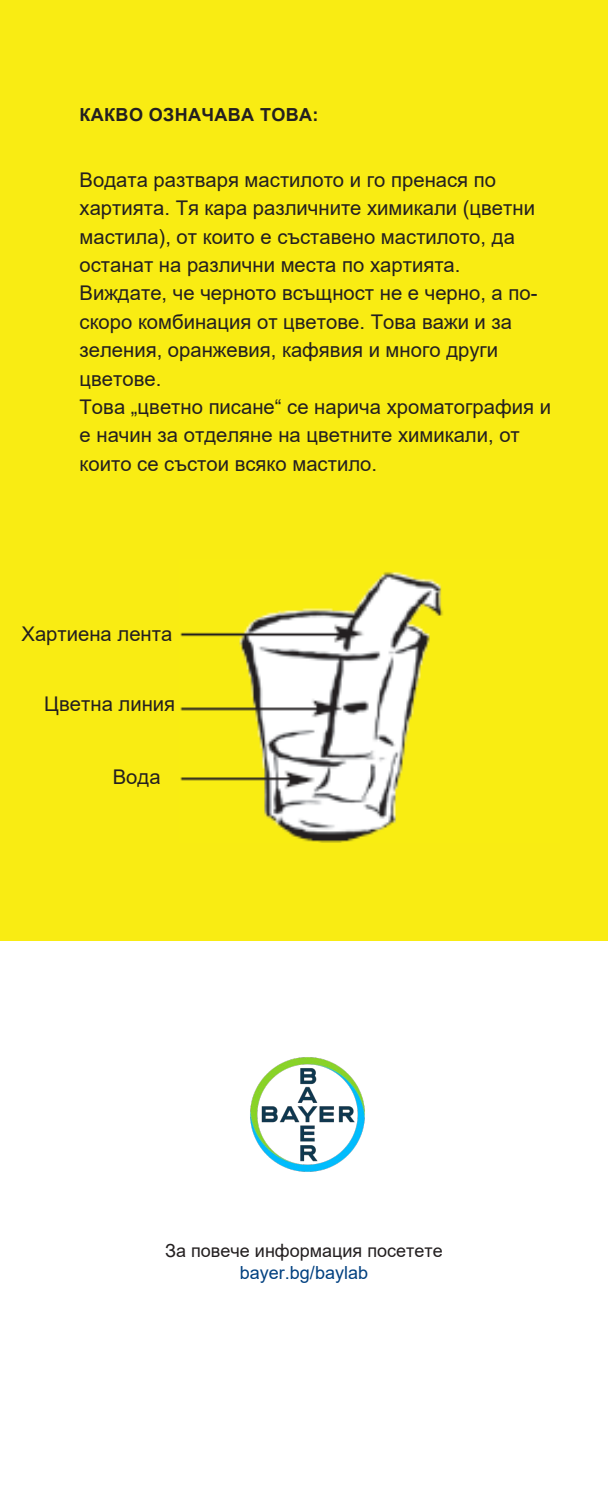
<style>
.page{position:relative;width:608px;height:1499px;background:#fff}
.page>*{position:absolute;margin:0;border:0;box-sizing:border-box;transform-origin:0 0}
.t1{font:20.25px/28.3px "Arial";color:#231f20}
.t2{font:18px "Arial";color:#231f20}
.t3{font:700 18px "Arial";letter-spacing:.02em;color:#231f20}
.t4{font:18px "Arial";color:#004080}
</style>
<div class="page">
<div style="left:0;top:0;width:608px;height:940px;background:#f9ec13"></div>
<img style="left:250px;top:1057px;width:115px;height:115px">
<img style="left:180px;top:572px;width:263px;height:270px">
<p class="t3" style="left:80px;top:102px;width:240px">КАКВО ОЗНАЧАВА ТОВА:</p>
<p class="t1" style="left:80px;top:166px;width:473px">Водата разтваря мастилото и го пренася по хартията. Тя кара различните химикали (цветни мастила), от които е съставено мастилото, да останат на различни места по хартията.<br>Виждате, че черното всъщност не е черно, а по&shy;скоро комбинация от цветове. Това важи и за зеления, оранжевия, кафявия и много други цветове.<br>Това „цветно писане“ се нарича хроматография и е начин за отделяне на цветните химикали, от които се състои всяко мастило.</p>
<p class="t1" style="left:22px;top:619px;width:152px">Хартиена лента</p>
<p class="t1" style="left:44px;top:690px;width:132px">Цветна линия</p>
<p class="t1" style="left:113px;top:763px;width:49px">Вода</p>
<p class="t2" style="left:165px;top:1238px;width:279px">За повече информация посетете</p>
<p class="t4" style="left:240px;top:1260px;width:130px">bayer.bg/baylab</p>
</div>
